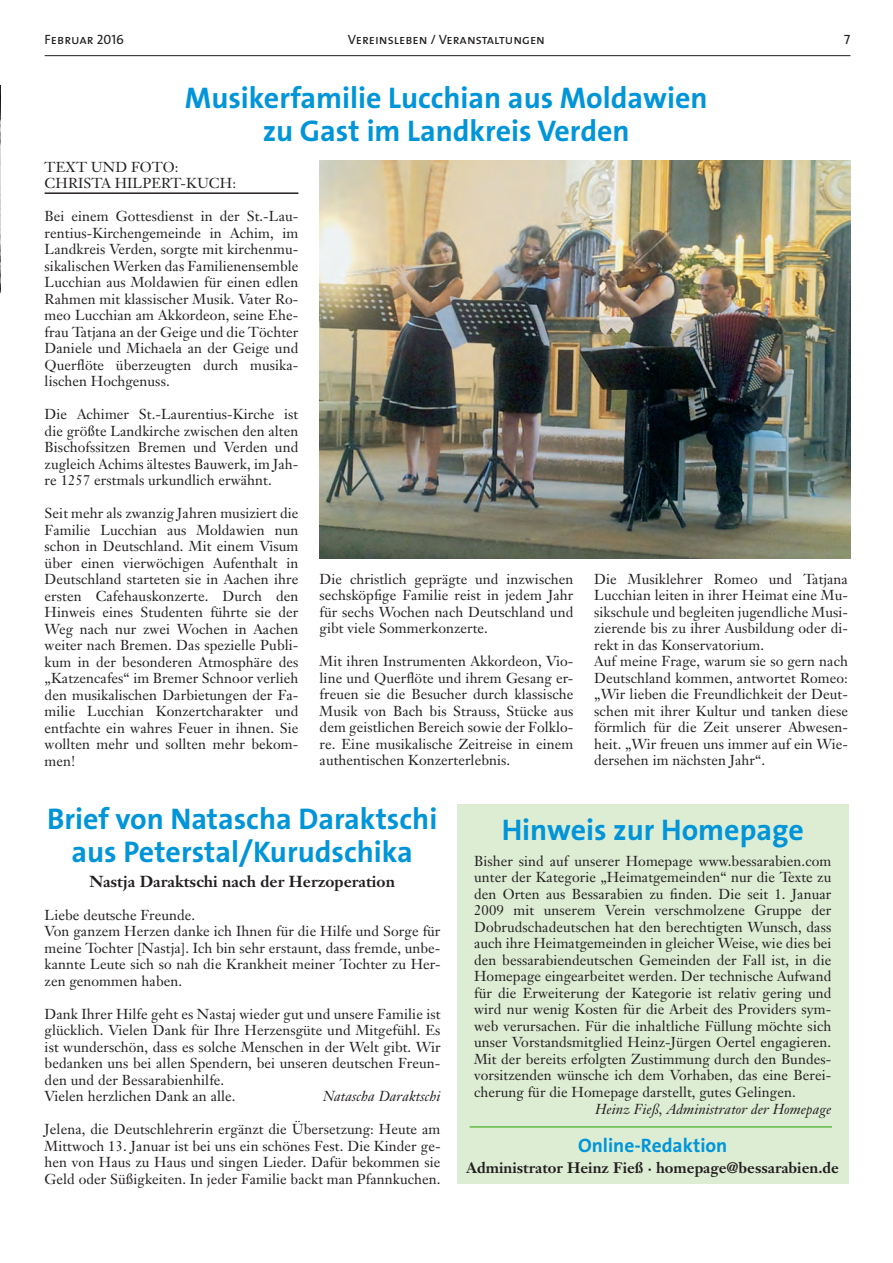
<style>
.page{position:relative;width:893px;height:1263px;background:#fff}
.page>*{position:absolute;margin:0;border:0;box-sizing:border-box;transform-origin:0 0}
.t1{font:700 30px/33px "The Sans B7";color:#0095d9;text-align:center}
.t2{font:700 19.5px "The Sans B7";color:#0095d9}
.t3{font:700 15.75px "Janson Text";color:#231f20}
.t4{font:700 15px "Janson Text";color:#231f20}
.t5{font:14.25px/16.5px "Janson Text";letter-spacing:.005em;color:#231f20;text-align:justify}
.t6{font:italic 14.25px "Janson Text";letter-spacing:.005em;color:#231f20}
.t7{font:13.5px "The Sans Caps";color:#231f20}
</style>
<div class="page">
<hr style="left:45px;top:55px;width:805px;height:1px;background:#231f20">
<img style="left:0;top:85px;width:1px;height:207px">
<hr style="left:45px;top:192px;width:253px;height:2px;background:#231f20">
<img style="left:320px;top:161px;width:530px;height:397px">
<div style="left:457px;top:804px;width:391px;height:380px;background:#ddedd4"></div>
<hr style="left:470px;top:1126px;width:362px;height:2px;background:#60bb46">
<p class="t7" style="left:45px;top:28px;width:81px">Februar 2016</p>
<p class="t7" style="left:348px;top:28px;width:199px">Vereinsleben / Veranstaltungen</p>
<p class="t7" style="left:844px;top:28px;width:8px">7</p>
<h1 class="t1" style="left:185px;top:82px;width:524px">Musikerfamilie Lucchian aus Moldawien zu Gast im Landkreis Verden</h1>
<p class="t5" style="left:45px;top:158px;width:59px">Text und</p>
<p class="t5" style="left:131px;top:158px;width:21px">Foto</p>
<p class="t5" style="left:175px;top:158px;width:5px">:</p>
<p class="t5" style="left:45px;top:175px;width:10px">Christa</p>
<p class="t5" style="left:115px;top:175px;width:23px">Hilpert</p>
<p class="t5" style="left:181px;top:175px;width:57px">-Kuch :</p>
<p class="t5" style="left:45px;top:208px;width:255px">Bei einem Gottesdienst in der St.-Lau&shy;rentius-Kirchengemeinde in Achim, im Landkreis Verden, sorgte mit kirchenmu&shy;sikalischen Werken das Familienensemble Lucchian aus Moldawien für einen edlen Rahmen mit klassischer Musik. Vater Ro&shy;meo Lucchian am Akkordeon, seine Ehe&shy;frau Tatjana an der Geige und die Töchter Daniele und Michaela an der Geige und Querflöte überzeugten durch musika&shy;lischen Hochgenuss.</p>
<p class="t5" style="left:45px;top:406px;width:255px">Die Achimer St.-Laurentius-Kirche ist die größte Landkirche zwischen den alten Bischofssitzen Bremen und Verden und zugleich Achims ältestes Bauwerk, im Jah&shy;re 1257 erstmals urkundlich erwähnt.</p>
<p class="t5" style="left:45px;top:505px;width:255px">Seit mehr als zwanzig Jahren musiziert die Familie Lucchian aus Moldawien nun schon in Deutschland. Mit einem Visum über einen vierwöchigen Aufenthalt in Deutschland starteten sie in Aachen ihre ersten Cafehauskonzerte. Durch den Hinweis eines Studenten führte sie der Weg nach nur zwei Wochen in Aachen weiter nach Bremen. Das spezielle Publi&shy;kum in der besonderen Atmosphäre des „Katzencafes“ im Bremer Schnoor verlieh den musikalischen Darbietungen der Fa&shy;milie Lucchian Konzertcharakter und entfachte ein wahres Feuer in ihnen. Sie wollten mehr und sollten mehr bekom&shy;men!</p>
<p class="t5" style="left:320px;top:570px;width:255px">Die christlich geprägte und inzwischen sechsköpfige Familie reist in jedem Jahr für sechs Wochen nach Deutschland und gibt viele Sommerkonzerte.</p>
<p class="t5" style="left:320px;top:653px;width:255px">Mit ihren Instrumenten Akkordeon, Vio&shy;line und Querflöte und ihrem Gesang er&shy;freuen sie die Besucher durch klassische Musik von Bach bis Strauss, Stücke aus dem geistlichen Bereich sowie der Folklo&shy;re. Eine musikalische Zeitreise in einem authentischen Konzerterlebnis.</p>
<p class="t5" style="left:594px;top:570px;width:255px;text-align:left">Die Musiklehrer Romeo und Tatjana Lucchian leiten in ihrer Heimat eine Mu&shy;sikschule und begleiten jugendliche Musi&shy;zierende bis zu ihrer Ausbildung oder di&shy;rekt in das Konservatorium.<br>Auf meine Frage, warum sie so gern nach Deutschland kommen, antwortet Romeo: „Wir lieben die Freundlichkeit der Deut&shy;schen mit ihrer Kultur und tanken diese förmlich für die Zeit unserer Abwesen&shy;heit. „Wir freuen uns immer auf ein Wie&shy;dersehen im nächsten Jahr“.</p>
<h1 class="t1" style="left:47px;top:803px;width:392px">Brief von Natascha Daraktschi aus Peterstal/Kurudschika</h1>
<p class="t3" style="left:89px;top:872px;width:307px">Nastja Daraktschi nach der Herzoperation</p>
<p class="t5" style="left:45px;top:907px;width:397px;text-align:left">Liebe deutsche Freunde.<br>Von ganzem Herzen danke ich Ihnen für die Hilfe und Sorge für meine Tochter [Nastja]. Ich bin sehr erstaunt, dass fremde, unbe&shy;kannte Leute sich so nah die Krankheit meiner Tochter zu Her&shy;zen genommen haben.</p>
<p class="t5" style="left:45px;top:1006px;width:397px;text-align:left">Dank Ihrer Hilfe geht es Nastaj wieder gut und unsere Familie ist glücklich. Vielen Dank für Ihre Herzensgüte und Mitgefühl. Es ist wunderschön, dass es solche Menschen in der Welt gibt. Wir bedanken uns bei allen Spendern, bei unseren deutschen Freun&shy;den und der Bessarabienhilfe.<br>Vielen herzlichen Dank an alle.</p>
<p class="t6" style="left:323px;top:1088px;width:119px">Natascha Daraktschi</p>
<p class="t5" style="left:45px;top:1121px;width:397px">Jelena, die Deutschlehrerin ergänzt die Übersetzung: Heute am Mittwoch 13. Januar ist bei uns ein schönes Fest. Die Kinder ge&shy;hen von Haus zu Haus und singen Lieder. Dafür bekommen sie Geld oder Süßigkeiten. In jeder Familie backt man Pfannkuchen.</p>
<h1 class="t1" style="left:502px;top:815px;width:304px">Hinweis zur Homepage</h1>
<p class="t5" style="left:474px;top:853px;width:359px">Bisher sind auf unserer Homepage www.bessarabien.com unter der Kategorie „Heimatgemeinden“ nur die Texte zu den Orten aus Bessarabien zu finden. Die seit 1. Januar 2009 mit unserem Verein verschmolzene Gruppe der Dobrudschadeutschen hat den berechtigten Wunsch, dass auch ihre Heimatgemeinden in gleicher Weise, wie dies bei den bessarabiendeutschen Gemeinden der Fall ist, in die Homepage eingearbeitet werden. Der technische Aufwand für die Erweiterung der Kategorie ist relativ gering und wird nur wenig Kosten für die Arbeit des Providers sym&shy;web verursachen. Für die inhaltliche Füllung möchte sich unser Vorstandsmitglied Heinz-Jürgen Oertel engagieren.<br>Mit der bereits erfolgten Zustimmung durch den Bundes&shy;vorsitzenden wünsche ich dem Vorhaben, das eine Berei&shy;cherung für die Homepage darstellt, gutes Gelingen.</p>
<p class="t6" style="left:595px;top:1100px;width:238px">Heinz Fieß, Administrator der Homepage</p>
<h2 class="t2" style="left:578px;top:1135px;width:151px">Online-Redaktion</h2>
<p class="t4" style="left:467px;top:1158px;width:374px">Administrator Heinz Fieß · homepage@bessarabien.de</p>
</div>
